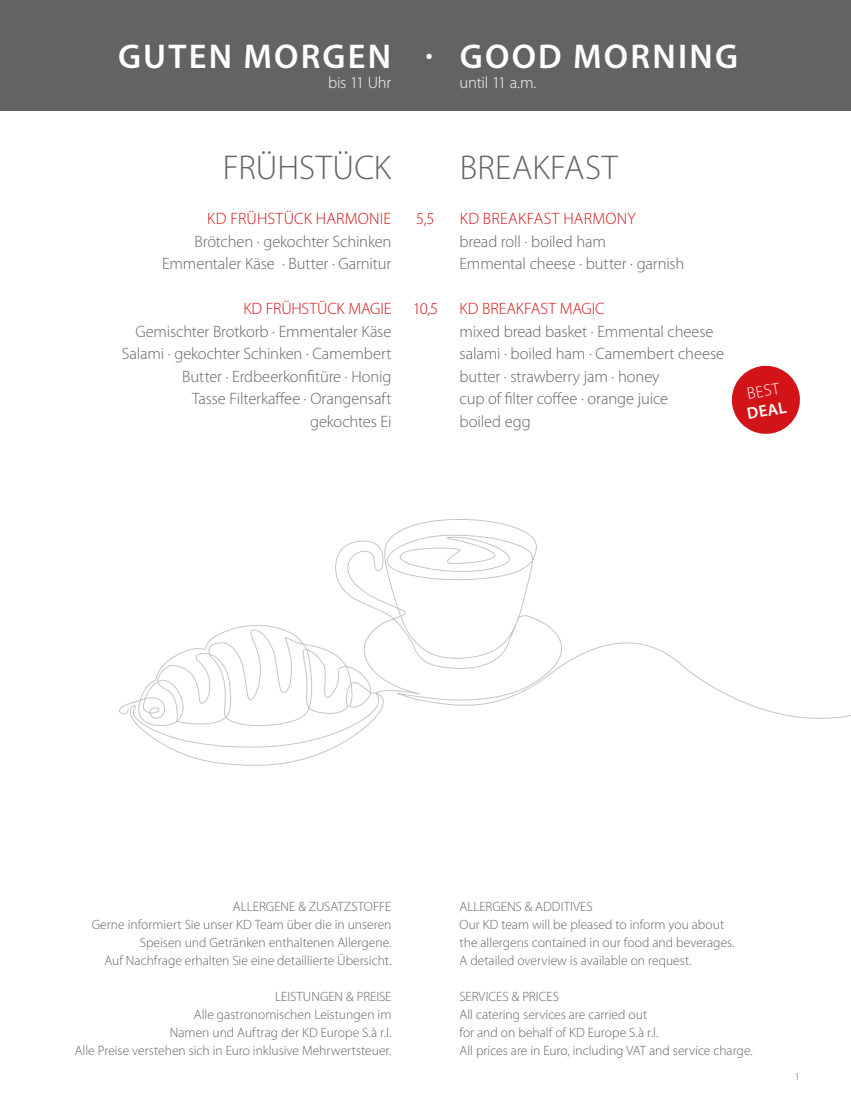
<style>
.page{position:relative;width:851px;height:1106px;background:#fff}
.page>*{position:absolute;margin:0;border:0;box-sizing:border-box;transform-origin:0 0}
.t1{font:600 34.5px "Myriad Pro";letter-spacing:.065em;color:#fff}
.t2{font:300 34.5px "Myriad Pro";letter-spacing:.005em;color:#646363}
.t3{font:300 16.5px/22.5px "Myriad Pro";letter-spacing:-.01em;color:#646363;text-align:right}
.t4{font:300 16.5px "Myriad Pro";letter-spacing:.005em;color:#d21418}
.t5{font:300 16.5px "Myriad Pro";letter-spacing:-.015em;color:#fff}
.t6{font:600 16.5px "Myriad Pro";color:#fff}
.t7{font:300 13.5px/18px "Myriad Pro";color:#646363;text-align:right}
.t8{font:300 10.5px "Myriad Pro";color:#646363}
</style>
<div class="page">
<div style="left:0;top:0;width:850px;height:111px;background:#646363"></div>
<svg style="left:731px;top:365px;width:69px;height:69px"></svg>
<svg style="left:119px;top:519px;width:731px;height:247px"></svg>
<h1 class="t1" style="left:118px;top:37px;width:274px">GUTEN MORGEN</h1>
<p class="t5" style="left:328px;top:73px;width:65px">bis 11 Uhr</p>
<h1 class="t1" style="left:425px;top:37px;width:10px">·</h1>
<h1 class="t1" style="left:460px;top:37px;width:279px">GOOD MORNING</h1>
<p class="t5" style="left:459px;top:73px;width:78px">until 11 a.m.</p>
<h1 class="t2" style="left:223px;top:148px;width:170px">FRÜHSTÜCK</h1>
<p class="t4" style="left:207px;top:209px;width:185px">KD FRÜHSTÜCK HARMONIE</p>
<p class="t3" style="left:162px;top:230px;width:231px">Brötchen · gekochter Schinken<br>Emmentaler Käse · Butter · Garnitur</p>
<p class="t4" style="left:243px;top:299px;width:150px">KD FRÜHSTÜCK MAGIE</p>
<p class="t3" style="left:122px;top:320px;width:271px">Gemischter Brotkorb · Emmentaler Käse<br>Salami · gekochter Schinken · Camembert<br>Butter · Erdbeerkonfitüre · Honig<br>Tasse Filterkaffee · Orangensaft gekochtes Ei</p>
<p class="t4" style="left:416px;top:209px;width:20px">5,5</p>
<p class="t4" style="left:412px;top:299px;width:27px">10,5</p>
<h1 class="t2" style="left:460px;top:148px;width:159px">BREAKFAST</h1>
<p class="t4" style="left:459px;top:209px;width:178px">KD BREAKFAST HARMONY</p>
<p class="t3" style="left:459px;top:230px;width:226px;text-align:left">bread roll · boiled ham<br>Emmental cheese · butter · garnish</p>
<p class="t4" style="left:459px;top:299px;width:146px">KD BREAKFAST MAGIC</p>
<p class="t3" style="left:459px;top:320px;width:266px;text-align:left">mixed bread basket · Emmental cheese salami · boiled ham · Camembert cheese butter · strawberry jam · honey<br>cup of filter coffee · orange juice<br>boiled egg</p>
<p class="t5" style="left:745px;top:385px;width:34px;rotate:-10deg">BEST</p>
<p class="t6" style="left:745px;top:405px;width:41px;rotate:-10deg">DEAL</p>
<p class="t7" style="left:92px;top:897px;width:301px">ALLERGENE &amp; ZUSATZSTOFFE<br>Gerne informiert Sie unser KD Team über die in unseren Speisen und Getränken enthaltenen Allergene.<br>Auf Nachfrage erhalten Sie eine detaillierte Übersicht.</p>
<p class="t7" style="left:75px;top:987px;width:318px">LEISTUNGEN &amp; PREISE<br>Alle gastronomischen Leistungen im<br>Namen und Auftrag der KD Europe S.à r.l.<br>Alle Preise verstehen sich in Euro inklusive Mehrwertsteuer.</p>
<p class="t7" style="left:459px;top:897px;width:277px;text-align:left">ALLERGENS &amp; ADDITIVES<br>Our KD team will be pleased to inform you about the allergens contained in our food and beverages.<br>A detailed overview is available on request.</p>
<p class="t7" style="left:459px;top:987px;width:295px;text-align:left">SERVICES &amp; PRICES<br>All catering services are carried out<br>for and on behalf of KD Europe S.à r.l.<br>All prices are in Euro, including VAT and service charge.</p>
<p class="t8" style="left:794px;top:1070px;width:7px">1</p>
</div>
